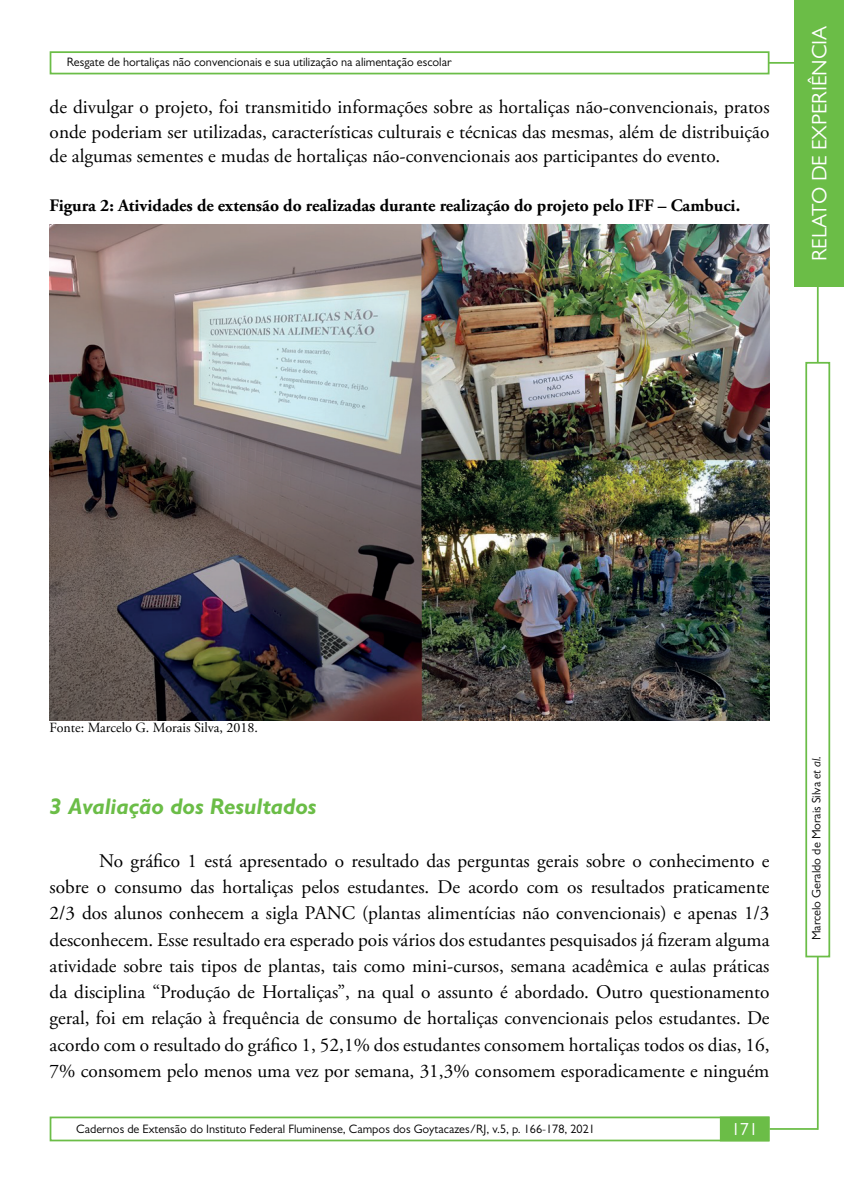
<style>
.page{position:relative;width:844px;height:1191px;background:#fff}
.page>*{position:absolute;margin:0;border:0;box-sizing:border-box;transform-origin:0 0}
.t1{font:italic 700 22.75px "Gill Sans";color:#6bbd47}
.t2{font:21px "Gill Sans";color:#fff}
.t3{font:19.25px/26.2px "Adobe Garamond Pro";color:#000001;text-align:justify}
.t4{font:700 17.5px "Adobe Garamond Pro";color:#000001}
.t5{font:17.5px "Gill Sans";color:#fff}
.t6{font:14px "Adobe Garamond Pro";color:#000001}
.t7{font:12.25px "Gill Sans";color:#000001}
.s1{font-style:italic}
</style>
<div class="page">
<hr style="left:768px;top:62px;width:48px;height:2px;background:#6bbd47">
<div style="left:50px;top:1116px;width:719px;height:25px;border:2px solid #6bbd47"></div>
<hr style="left:816px;top:189px;width:2px;height:940px;background:#6bbd47">
<hr style="left:769px;top:1128px;width:48px;height:1px;background:#6bbd47">
<div style="left:805px;top:362px;width:25px;height:595px;background:#fff;border:2px solid #6bbd47"></div>
<div style="left:719px;top:1116px;width:50px;height:25px;background:#6bbd47;border:2px solid #6bbd47"></div>
<div style="left:50px;top:51px;width:719px;height:23px;border:2px solid #6bbd47"></div>
<div style="left:794px;top:0;width:49px;height:286px;background:#6bbd47"></div>
<img style="left:50px;top:224px;width:719px;height:496px">
<p class="t7" style="left:67px;top:55px;width:386px">Resgate de hortaliças não convencionais e sua utilização na alimentação escolar</p>
<p class="t3" style="left:50px;top:95px;width:721px;line-height:24.5px">de divulgar o projeto, foi transmitido informações sobre as hortaliças não-convencionais, pratos onde poderiam ser utilizadas, características culturais e técnicas das mesmas, além de distribuição de algumas sementes e mudas de hortaliças não-convencionais aos participantes do evento.</p>
<p class="t4" style="left:50px;top:195px;width:692px">Figura 2: Atividades de extensão do realizadas durante realização do projeto pelo IFF – Cambuci.</p>
<p class="t2" style="left:807px;top:261px;width:237px;rotate:-90deg">RELATO DE EXPERIÊNCIA</p>
<p class="t6" style="left:50px;top:719px;width:210px">Fonte: Marcelo G. Morais Silva, 2018.</p>
<p class="t1" style="left:50px;top:792px;width:268px">3 Avaliação dos Resultados</p>
<p class="t3" style="left:50px;top:848px;width:721px;text-indent:50px">No gráfico 1 está apresentado o resultado das perguntas gerais sobre o conhecimento e sobre o consumo das hortaliças pelos estudantes. De acordo com os resultados praticamente 2/3 dos alunos conhecem a sigla PANC (plantas alimentícias não convencionais) e apenas 1/3 desconhecem. Esse resultado era esperado pois vários dos estudantes pesquisados já fizeram alguma atividade sobre tais tipos de plantas, tais como mini-cursos, semana acadêmica e aulas práticas da disciplina “Produção de Hortaliças”, na qual o assunto é abordado. Outro questionamento geral, foi em relação à frequência de consumo de hortaliças convencionais pelos estudantes. De acordo com o resultado do gráfico 1, 52,1% dos estudantes consomem hortaliças todos os dias, 16, 7% consomem pelo menos uma vez por semana, 31,3% consomem esporadicamente e ninguém</p>
<p class="t7" style="left:76px;top:1122px;width:520px">Cadernos de Extensão do Instituto Federal Fluminense, Campos dos Goytacazes/RJ, v.5, p. 166-178, 2021</p>
<p class="t5" style="left:731px;top:1119px;width:28px">171</p>
<p class="t7" style="left:809px;top:940px;width:186px;rotate:-90deg">Marcelo Geraldo de Morais Silva <span class="s1">et al.</span></p>
</div>
